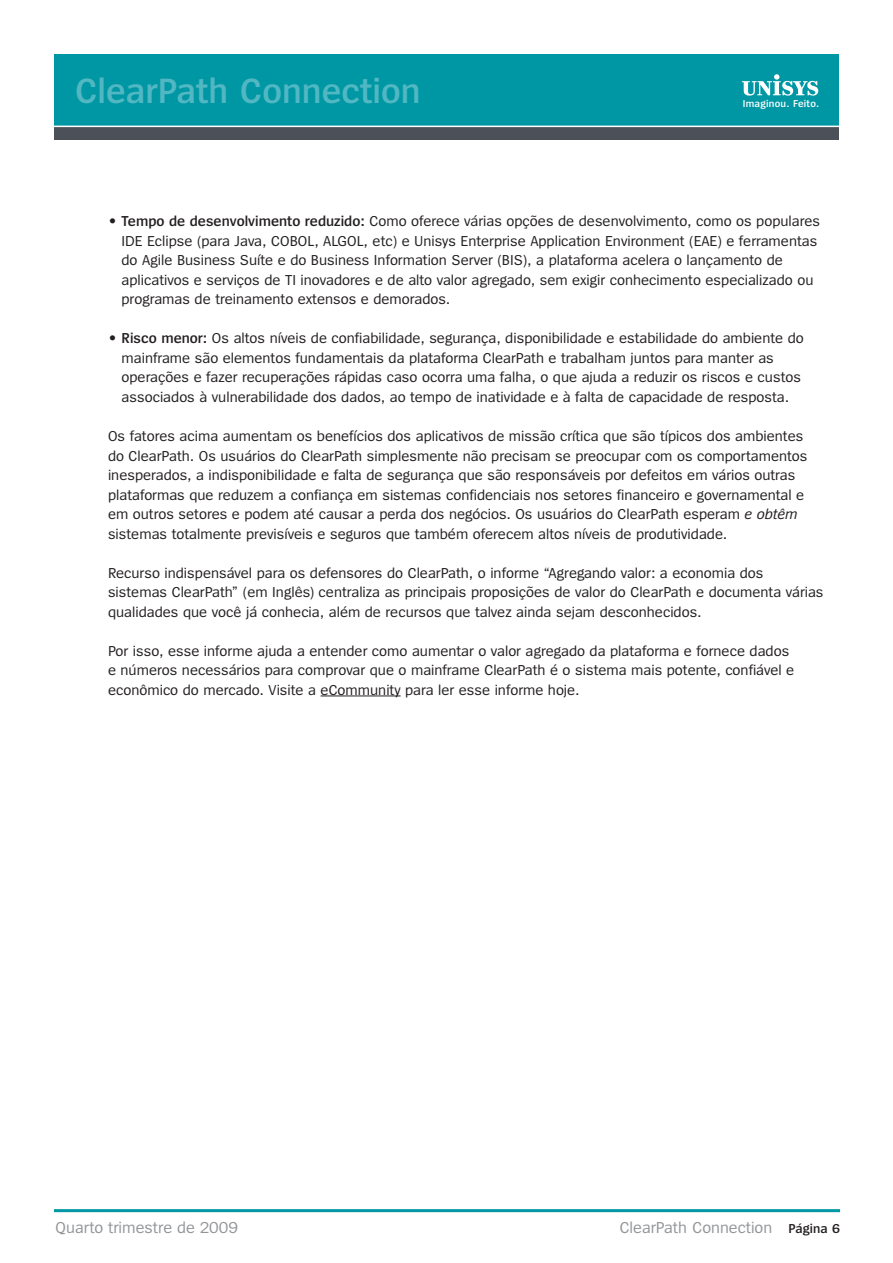
<style>
.page{position:relative;width:893px;height:1263px;background:#fff}
.page>*{position:absolute;margin:0;border:0;box-sizing:border-box;transform-origin:0 0}
.t1{font:600 36.6px "Spiegel";color:#51b7c2}
.t2{font:16.5px "Spiegel";color:#939598}
.t3{font:15px/19.5px "Spiegel";color:#231f20}
.t4{font:600 10.35px "Spiegel";letter-spacing:.02em;color:#fff}
.s1{font-weight:600}
.s2{font-style:italic}
.s3{font-weight:600;font-size:13.5px;color:#231f20}
</style>
<div class="page">
<div style="left:54px;top:112px;width:784px;height:28px;background:#4c5159"></div>
<div style="left:54px;top:54px;width:784px;height:72px;background:#0097a4"></div>
<svg style="left:742px;top:74px;width:76px;height:22px"></svg>
<hr style="left:54px;top:126px;width:787px;height:1px;background:#fff">
<hr style="left:321px;top:695px;width:80px;height:1px;background:#231f20">
<hr style="left:54px;top:1209px;width:786px;height:3px;background:#0097a4">
<h1 class="t1" style="left:75px;top:73px;width:347px">ClearPath Connection</h1>
<p class="t4" style="left:743px;top:99px;width:78px">Imaginou. Feito.</p>
<p class="t3" style="left:122px;top:212px;width:700px;text-indent:-14px">• <span class="s1">Tempo de desenvolvimento reduzido:</span> Como oferece várias opções de desenvolvimento, como os populares IDE Eclipse (para Java, COBOL, ALGOL, etc) e Unisys Enterprise Application Environment (EAE) e ferramentas do Agile Business Suíte e do Business Information Server (BIS), a plataforma acelera o lançamento de aplicativos e serviços de TI inovadores e de alto valor agregado, sem exigir conhecimento especializado ou programas de treinamento extensos e demorados.</p>
<p class="t3" style="left:122px;top:329px;width:684px;text-indent:-14px">• <span class="s1">Risco menor:</span> Os altos níveis de confiabilidade, segurança, disponibilidade e estabilidade do ambiente do mainframe são elementos fundamentais da plataforma ClearPath e trabalham juntos para manter as operações e fazer recuperações rápidas caso ocorra uma falha, o que ajuda a reduzir os riscos e custos associados à vulnerabilidade dos dados, ao tempo de inatividade e à falta de capacidade de resposta.</p>
<p class="t3" style="left:108px;top:427px;width:701px">Os fatores acima aumentam os benefícios dos aplicativos de missão crítica que são típicos dos ambientes do ClearPath. Os usuários do ClearPath simplesmente não precisam se preocupar com os comportamentos inesperados, a indisponibilidade e falta de segurança que são responsáveis por defeitos em vários outras plataformas que reduzem a confiança em sistemas confidenciais nos setores financeiro e governamental e em outros setores e podem até causar a perda dos negócios. Os usuários do ClearPath esperam <span class="s2">e obtêm </span>sistemas totalmente previsíveis e seguros que também oferecem altos níveis de produtividade.</p>
<p class="t3" style="left:108px;top:563px;width:717px">Recurso indispensável para os defensores do ClearPath, o informe “Agregando valor: a economia dos sistemas ClearPath” (em Inglês) centraliza as principais proposições de valor do ClearPath e documenta várias qualidades que você já conhecia, além de recursos que talvez ainda sejam desconhecidos.</p>
<p class="t3" style="left:108px;top:641px;width:688px">Por isso, esse informe ajuda a entender como aumentar o valor agregado da plataforma e fornece dados e números necessários para comprovar que o mainframe ClearPath é o sistema mais potente, confiável e econômico do mercado. Visite a eCommunity para ler esse informe hoje.</p>
<p class="t2" style="left:56px;top:1219px;width:184px">Quarto trimestre de 2009</p>
<p class="t2" style="left:620px;top:1219px;width:222px">ClearPath Connection <span class="s3">Página 6</span></p>
</div>
